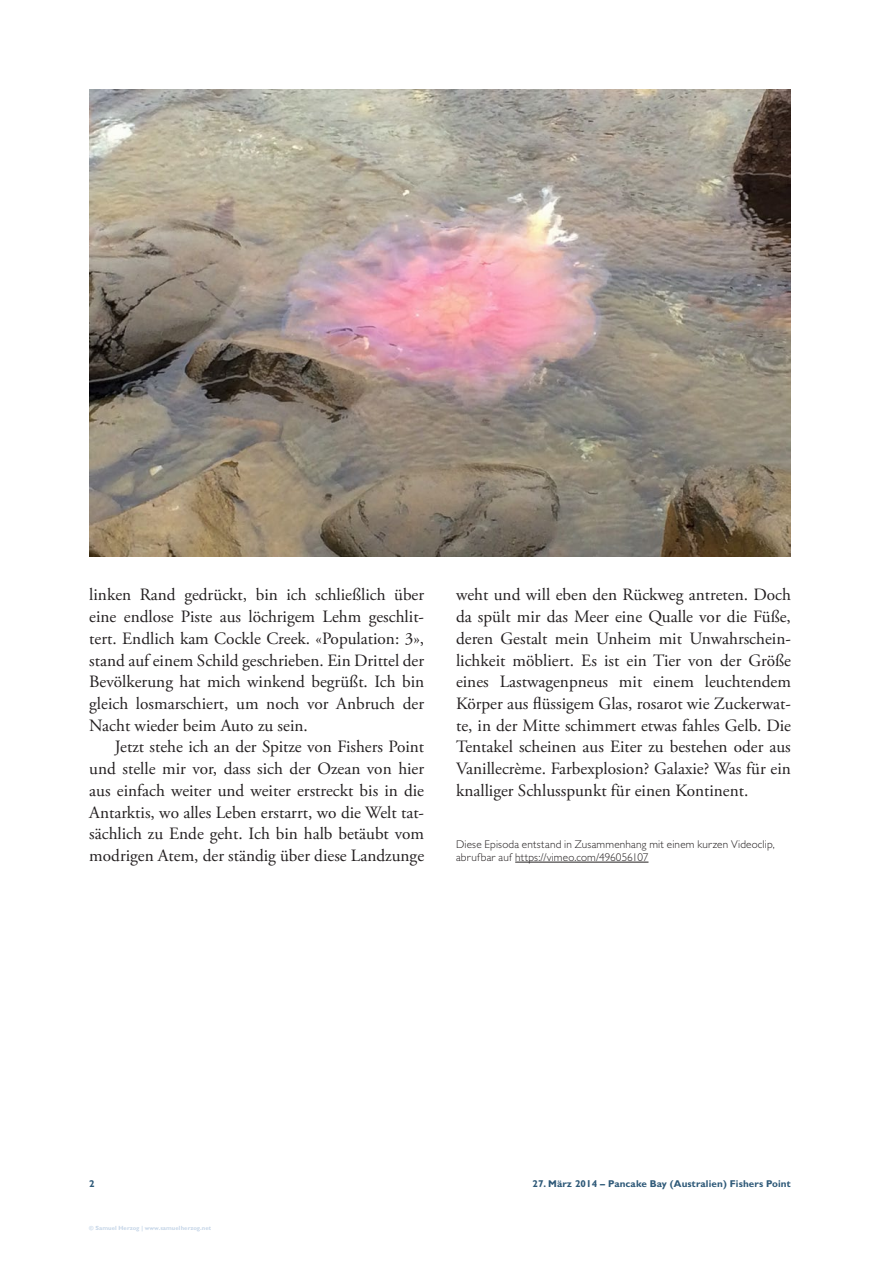
<style>
.page{position:relative;width:893px;height:1263px;background:#fff}
.page>*{position:absolute;margin:0;border:0;box-sizing:border-box;transform-origin:0 0}
.Lauftext_mit_Einzug{font:17.25px/21.8px "Adobe Garamond Pro";color:#231f20;text-align:justify}
.Anmerkungen_-_7_5_Li{font:300 11.25px/13px "Gill Sans MT Pro";letter-spacing:.015em;color:#231f20}
.t1{font:700 9.9px "Gill Sans MT Pro";letter-spacing:.01em;color:#2e5978}
.Copyright_-_4_Heavy{font:700 6px "Gill Sans MT Pro";letter-spacing:.01em;color:#c6d6e8}
</style>
<div class="page">
<img style="left:89px;top:89px;width:702px;height:468px">
<hr style="left:515px;top:862px;width:133px;height:1px;background:#231f20">
<p class="Lauftext_mit_Einzug" style="left:89px;top:585px;width:336px">linken Rand gedrückt, bin ich schließlich über eine endlose Piste aus löchrigem Lehm geschlit&shy;tert. Endlich kam Cockle Creek. «Population: 3», stand auf einem Schild geschrieben. Ein Drittel der Bevölkerung hat mich winkend begrüßt. Ich bin gleich losmarschiert, um noch vor Anbruch der Nacht wieder beim Auto zu sein.</p>
<p class="Lauftext_mit_Einzug" style="left:89px;top:737px;width:336px;text-indent:26px">Jetzt stehe ich an der Spitze von Fishers Point und stelle mir vor, dass sich der Ozean von hier aus einfach weiter und weiter erstreckt bis in die Antarktis, wo alles Leben erstarrt, wo die Welt tat&shy;sächlich zu Ende geht. Ich bin halb betäubt vom modrigen Atem, der ständig über diese Landzunge</p>
<p class="Lauftext_mit_Einzug" style="left:456px;top:585px;width:336px">weht und will eben den Rückweg antreten. Doch da spült mir das Meer eine Qualle vor die Füße, deren Gestalt mein Unheim mit Unwahrschein&shy;lichkeit möbliert. Es ist ein Tier von der Größe eines Lastwagenpneus mit einem leuchtendem Körper aus flüssigem Glas, rosarot wie Zuckerwat&shy;te, in der Mitte schimmert etwas fahles Gelb. Die Tentakel scheinen aus Eiter zu bestehen oder aus Vanillecrème. Farbexplosion? Galaxie? Was für ein knalliger Schlusspunkt für einen Kontinent.</p>
<p class="Anmerkungen_-_7_5_Li" style="left:456px;top:837px;width:320px">Diese Episoda entstand in Zusammenhang mit einem kurzen Videoclip, abrufbar auf https://vimeo.com/496056107</p>
<p class="t1" style="left:89px;top:1177px;width:7px">2</p>
<p class="t1" style="left:532px;top:1177px;width:260px">27. März 2014 – Pancake Bay (Australien) Fishers Point</p>
<p class="Copyright_-_4_Heavy" style="left:89px;top:1224px;width:124px">© Samuel Herzog | www.samuelherzog.net</p>
</div>
